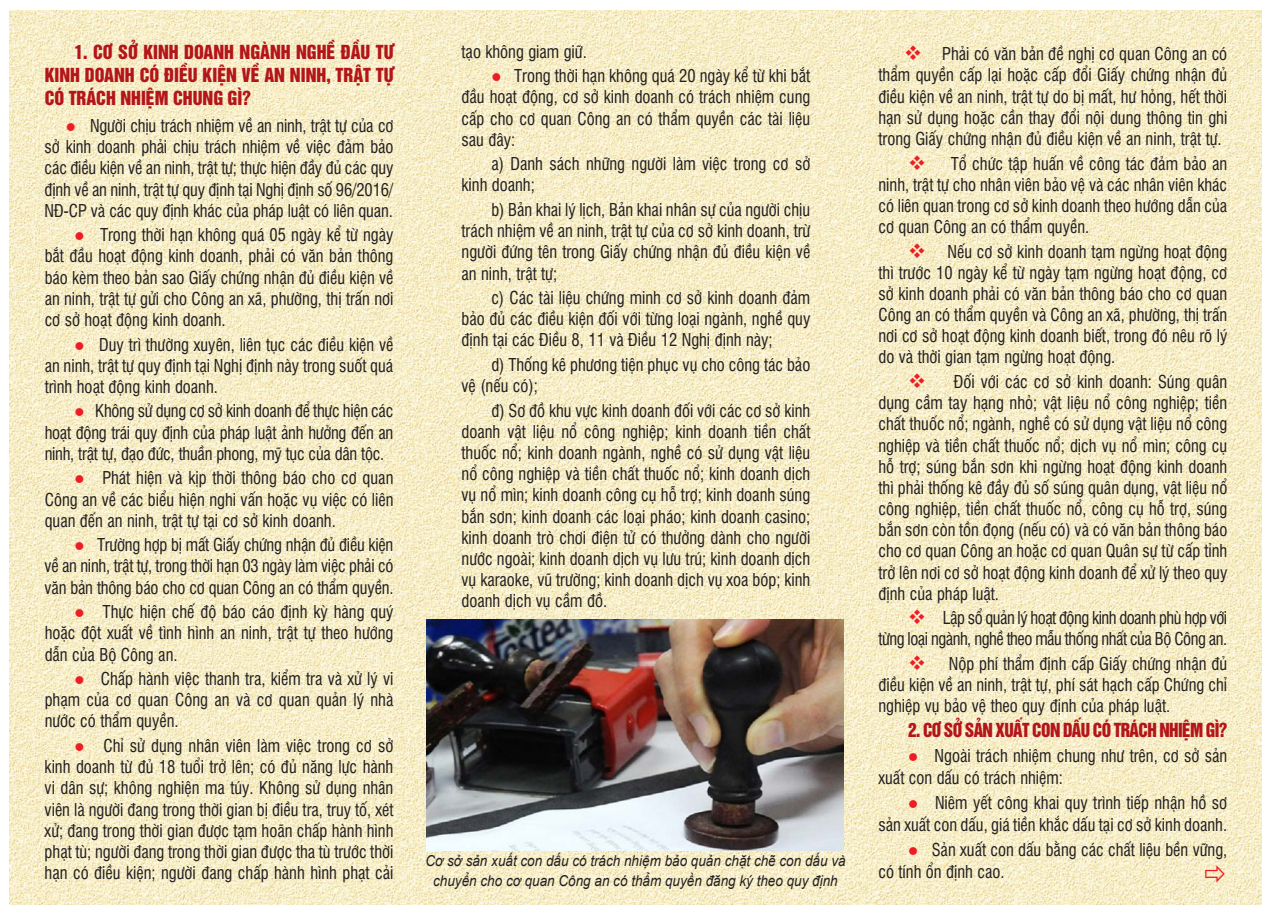
<style>
.page{position:relative;width:1272px;height:915px;background:#fff}
.page>*{position:absolute;margin:0;border:0;box-sizing:border-box;transform-origin:0 0}
.Normal__Web{font:17.7px/23px "UTM Helvet Ins";color:#b3151a;text-align:justify}
.Normal__Web-2{font:17.7px "UTM Helvet Ins";letter-spacing:-.035em;color:#b3151a;scale:.96 1}
.Normal__Web-3{font:17.25px/21.1px "UTM Swiss Condensed";color:#231f20;text-align:justify;scale:.96 1}
.Normal__Web-4{font:17.25px/21.1px "UTM Swiss Condensed";letter-spacing:-.03em;color:#231f20;text-align:right;scale:.96 1}
.t1{font:italic 15px/19.5px "Arial";color:#231f20;text-align:center;scale:.9 1}
.s1{color:#ee1d23}
</style>
<div class="page">
<img style="left:10px;top:11px;width:1251px;height:893px">
<img style="left:426px;top:619px;width:417px;height:231px">
<svg style="left:1205px;top:865px;width:19px;height:17px"></svg>
<p class="Normal__Web" style="left:45px;top:39px;width:350px;text-indent:30px">1. CƠ SỞ KINH DOANH NGÀNH NGHỀ ĐẦU TƯ KINH DOANH CÓ ĐIỀU KIỆN VỀ AN NINH, TRẬT TỰ CÓ TRÁCH NHIỆM CHUNG GÌ?</p>
<p class="Normal__Web-3" style="left:45px;top:114px;width:365px;text-indent:21px"><span class="s1">●</span> Người chịu trách nhiệm về an ninh, trật tự của cơ sở kinh doanh phải chịu trách nhiệm về việc đảm bảo các điều kiện về an ninh, trật tự; thực hiện đầy đủ các quy định về an ninh, trật tự quy định tại Nghị định số 96/2016/ NĐ-CP và các quy định khác của pháp luật có liên quan.</p>
<p class="Normal__Web-3" style="left:45px;top:223px;width:365px;text-indent:30px"><span class="s1">●</span> Trong thời hạn không quá 05 ngày kể từ ngày bắt đầu hoạt động kinh doanh, phải có văn bản thông báo kèm theo bản sao Giấy chứng nhận đủ điều kiện về an ninh, trật tự gửi cho Công an xã, phường, thị trấn nơi cơ sở hoạt động kinh doanh.</p>
<p class="Normal__Web-3" style="left:45px;top:332px;width:365px;text-indent:30px"><span class="s1">●</span> Duy trì thường xuyên, liên tục các điều kiện về an ninh, trật tự quy định tại Nghị định này trong suốt quá trình hoạt động kinh doanh.</p>
<p class="Normal__Web-3" style="left:45px;top:399px;width:365px;text-indent:30px"><span class="s1">●</span> Không sử dụng cơ sở kinh doanh để thực hiện các hoạt động trái quy định của pháp luật ảnh hưởng đến an ninh, trật tự, đạo đức, thuần phong, mỹ tục của dân tộc.</p>
<p class="Normal__Web-3" style="left:45px;top:466px;width:365px;text-indent:30px"><span class="s1">●</span> Phát hiện và kịp thời thông báo cho cơ quan Công an về các biểu hiện nghi vấn hoặc vụ việc có liên quan đến an ninh, trật tự tại cơ sở kinh doanh.</p>
<p class="Normal__Web-3" style="left:45px;top:533px;width:365px;text-indent:30px"><span class="s1">●</span> Trường hợp bị mất Giấy chứng nhận đủ điều kiện về an ninh, trật tự, trong thời hạn 03 ngày làm việc phải có văn bản thông báo cho cơ quan Công an có thẩm quyền.</p>
<p class="Normal__Web-3" style="left:45px;top:599px;width:365px;text-indent:30px"><span class="s1">●</span> Thực hiện chế độ báo cáo định kỳ hàng quý hoặc đột xuất về tình hình an ninh, trật tự theo hướng dẫn của Bộ Công an.</p>
<p class="Normal__Web-3" style="left:45px;top:666px;width:365px;text-indent:30px"><span class="s1">●</span> Chấp hành việc thanh tra, kiểm tra và xử lý vi phạm của cơ quan Công an và cơ quan quản lý nhà nước có thẩm quyền.</p>
<p class="Normal__Web-3" style="left:45px;top:733px;width:365px;text-indent:30px"><span class="s1">●</span> Chỉ sử dụng nhân viên làm việc trong cơ sở kinh doanh từ đủ 18 tuổi trở lên; có đủ năng lực hành vi dân sự; không nghiện ma túy. Không sử dụng nhân viên là người đang trong thời gian bị điều tra, truy tố, xét xử; đang trong thời gian được tạm hoãn chấp hành hình phạt tù; người đang trong thời gian được tha tù trước thời hạn có điều kiện; người đang chấp hành hình phạt cải</p>
<p class="Normal__Web-3" style="left:461px;top:39px;width:132px">tạo không giam giữ.</p>
<p class="Normal__Web-3" style="left:461px;top:64px;width:365px;text-indent:30px"><span class="s1">●</span> Trong thời hạn không quá 20 ngày kể từ khi bắt đầu hoạt động, cơ sở kinh doanh có trách nhiệm cung cấp cho cơ quan Công an có thẩm quyền các tài liệu sau đây:</p>
<p class="Normal__Web-3" style="left:461px;top:152px;width:365px;text-indent:30px">a) Danh sách những người làm việc trong cơ sở kinh doanh;</p>
<p class="Normal__Web-3" style="left:461px;top:198px;width:365px;text-indent:30px">b) Bản khai lý lịch, Bản khai nhân sự của người chịu trách nhiệm về an ninh, trật tự của cơ sở kinh doanh, trừ người đứng tên trong Giấy chứng nhận đủ điều kiện về an ninh, trật tự;</p>
<p class="Normal__Web-3" style="left:461px;top:286px;width:365px;text-indent:30px">c) Các tài liệu chứng minh cơ sở kinh doanh đảm bảo đủ các điều kiện đối với từng loại ngành, nghề quy định tại các Điều 8, 11 và Điều 12 Nghị định này;</p>
<p class="Normal__Web-3" style="left:461px;top:353px;width:365px;text-indent:30px">d) Thống kê phương tiện phục vụ cho công tác bảo vệ (nếu có);</p>
<p class="Normal__Web-3" style="left:461px;top:398px;width:365px;text-indent:30px">đ) Sơ đồ khu vực kinh doanh đối với các cơ sở kinh doanh vật liệu nổ công nghiệp; kinh doanh tiền chất thuốc nổ; kinh doanh ngành, nghề có sử dụng vật liệu nổ công nghiệp và tiền chất thuốc nổ; kinh doanh dịch vụ nổ mìn; kinh doanh công cụ hỗ trợ; kinh doanh súng bắn sơn; kinh doanh các loại pháo; kinh doanh casino; kinh doanh trò chơi điện tử có thưởng dành cho người nước ngoài; kinh doanh dịch vụ lưu trú; kinh doanh dịch vụ karaoke, vũ trường; kinh doanh dịch vụ xoa bóp; kinh doanh dịch vụ cầm đồ.</p>
<p class="t1" style="left:425px;top:851px;width:468px">Cơ sở sản xuất con dấu có trách nhiệm bảo quản chặt chẽ con dấu và chuyển cho cơ quan Công an có thẩm quyền đăng ký theo quy định</p>
<p class="Normal__Web-3" style="left:878px;top:42px;width:365px;text-indent:26px"><span class="s1">❖</span> Phải có văn bản đề nghị cơ quan Công an có thẩm quyền cấp lại hoặc cấp đổi Giấy chứng nhận đủ điều kiện về an ninh, trật tự do bị mất, hư hỏng, hết thời hạn sử dụng hoặc cần thay đổi nội dung thông tin ghi trong Giấy chứng nhận đủ điều kiện về an ninh, trật tự.</p>
<p class="Normal__Web-3" style="left:878px;top:151px;width:365px;text-indent:30px"><span class="s1">❖</span> Tổ chức tập huấn về công tác đảm bảo an ninh, trật tự cho nhân viên bảo vệ và các nhân viên khác có liên quan trong cơ sở kinh doanh theo hướng dẫn của cơ quan Công an có thẩm quyền.</p>
<p class="Normal__Web-3" style="left:878px;top:239px;width:365px;text-indent:30px"><span class="s1">❖</span> Nếu cơ sở kinh doanh tạm ngừng hoạt động thì trước 10 ngày kể từ ngày tạm ngừng hoạt động, cơ sở kinh doanh phải có văn bản thông báo cho cơ quan Công an có thẩm quyền và Công an xã, phường, thị trấn nơi cơ sở hoạt động kinh doanh biết, trong đó nêu rõ lý do và thời gian tạm ngừng hoạt động.</p>
<p class="Normal__Web-3" style="left:878px;top:370px;width:365px;text-indent:30px"><span class="s1">❖</span> Đối với các cơ sở kinh doanh: Súng quân dụng cầm tay hạng nhỏ; vật liệu nổ công nghiệp; tiền chất thuốc nổ; ngành, nghề có sử dụng vật liệu nổ công nghiệp và tiền chất thuốc nổ; dịch vụ nổ mìn; công cụ hỗ trợ; súng bắn sơn khi ngừng hoạt động kinh doanh thì phải thống kê đầy đủ số súng quân dụng, vật liệu nổ công nghiệp, tiền chất thuốc nổ, công cụ hỗ trợ, súng bắn sơn còn tồn đọng (nếu có) và có văn bản thông báo cho cơ quan Công an hoặc cơ quan Quân sự từ cấp tỉnh trở lên nơi cơ sở hoạt động kinh doanh để xử lý theo quy định của pháp luật.</p>
<p class="Normal__Web-4" style="left:878px;top:606px;width:365px"><span class="s1">❖</span> Lập sổ quản lý hoạt động kinh doanh phù hợp với từng loại ngành, nghề theo mẫu thống nhất của Bộ Công an.</p>
<p class="Normal__Web-3" style="left:878px;top:651px;width:365px;text-indent:30px"><span class="s1">❖</span> Nộp phí thẩm định cấp Giấy chứng nhận đủ điều kiện về an ninh, trật tự, phí sát hạch cấp Chứng chỉ nghiệp vụ bảo vệ theo quy định của pháp luật.</p>
<p class="Normal__Web-2" style="left:908px;top:715px;width:334px">2. CƠ SỞ SẢN XUẤT CON DẤU CÓ TRÁCH NHIỆM GÌ?</p>
<p class="Normal__Web-3" style="left:878px;top:743px;width:365px;line-height:21.8px;text-indent:30px"><span class="s1">●</span> Ngoài trách nhiệm chung như trên, cơ sở sản xuất con dấu có trách nhiệm:</p>
<p class="Normal__Web-3" style="left:878px;top:790px;width:365px;line-height:21.8px;text-align:right"><span class="s1">●</span> Niêm yết công khai quy trình tiếp nhận hồ sơ<br>sản xuất con dấu, giá tiền khắc dấu tại cơ sở kinh doanh.</p>
<p class="Normal__Web-3" style="left:878px;top:837px;width:365px;line-height:21.8px;text-indent:30px"><span class="s1">●</span> Sản xuất con dấu bằng các chất liệu bền vững, có tính ổn định cao.</p>
</div>
